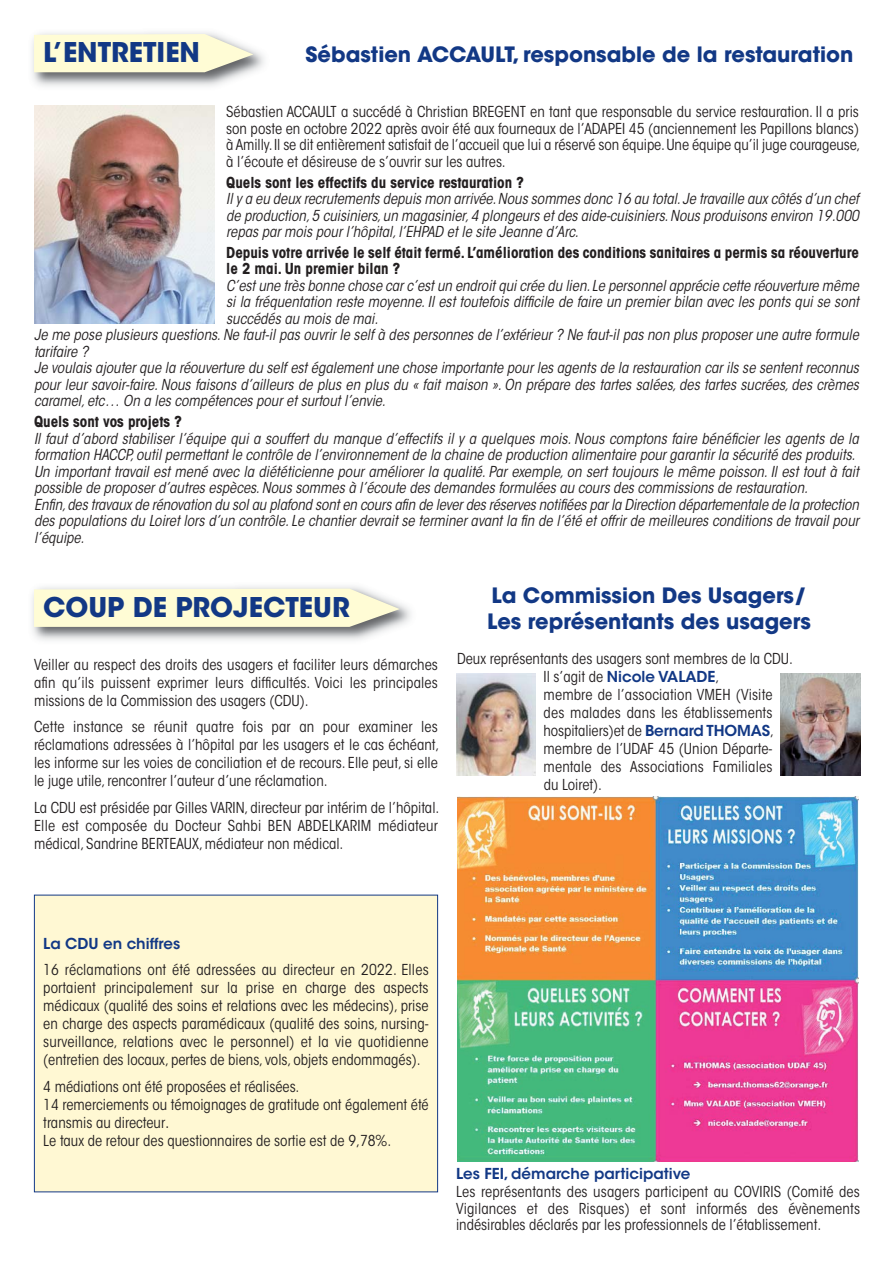
<style>
.page{position:relative;width:893px;height:1263px;background:#fff}
.page>*{position:absolute;margin:0;border:0;box-sizing:border-box;transform-origin:0 0}
.t1{font:700 27px "ITC Avant Garde Std";color:#123885}
.t2{font:700 21px/25.2px "ITC Avant Garde Std";color:#123885}
.t3{font:condensed 15px/18px "ITC Avant Garde Std";color:#231f20;text-align:justify}
.t4{font:italic condensed 15px/16.5px "ITC Avant Garde Std";color:#231f20;text-align:justify}
.t5{font:700 condensed 15px/16.5px "ITC Avant Garde Std";color:#231f20}
.t6{font:600 15px "ITC Avant Garde Std";color:#123885}
.s1{font-weight:600;font-stretch:normal;color:#123885}
.s2{font-stretch:normal}
</style>
<div class="page">
<img style="left:32px;top:32px;width:232px;height:55px">
<svg style="left:34px;top:34px;width:219px;height:38px;background:#f8f6d3"></svg>
<img style="left:32px;top:586px;width:379px;height:55px">
<svg style="left:34px;top:589px;width:366px;height:38px;background:#faf7d3"></svg>
<img style="left:34px;top:106px;width:180px;height:217px">
<img style="left:457px;top:797px;width:401px;height:364px">
<img style="left:456px;top:674px;width:80px;height:102px">
<img style="left:780px;top:674px;width:80px;height:102px">
<div style="left:35px;top:895px;width:402px;height:296px;background:#fff8d3"></div>
<div style="left:34px;top:895px;width:404px;height:297px;border:1px solid #123885"></div>
<h1 class="t1" style="left:43px;top:42px;width:159px">L’ENTRETIEN</h1>
<h2 class="t2" style="left:306px;top:45px;width:549px">Sébastien ACCAULT, responsable de la restauration</h2>
<p class="t3" style="left:226px;top:105px;width:636px;line-height:16.5px">Sébastien ACCAULT a succédé à Christian BREGENT en tant que responsable du service restauration. Il a pris son poste en octobre 2022 après avoir été aux fourneaux de l’ADAPEI 45 (anciennement les Papillons blancs) à Amilly. Il se dit entièrement satisfait de l’accueil que lui a réservé son équipe. Une équipe qu’il juge courageuse, à l’écoute et désireuse de s’ouvrir sur les autres.</p>
<p class="t5" style="left:226px;top:174px;width:299px">Quels sont les effectifs du service restauration ?</p>
<p class="t4" style="left:226px;top:192px;width:634px">Il y a eu deux recrutements depuis mon arrivée. Nous sommes donc 16 au total. Je travaille aux côtés d’un chef de production, 5 cuisiniers, un magasinier, 4 plongeurs et des aide-cuisiniers. Nous produisons environ 19.000 repas par mois pour l’hôpital, l’EHPAD et le site Jeanne d’Arc.</p>
<p class="t5" style="left:226px;top:244px;width:634px">Depuis votre arrivée le self était fermé. L’amélioration des conditions sanitaires a permis sa réouverture le 2 mai. Un premier bilan ?</p>
<p class="t4" style="left:226px;top:279px;width:634px">C’est une très bonne chose car c’est un endroit qui crée du lien. Le personnel apprécie cette réouverture même</p>
<p class="t4" style="left:226px;top:295px;width:634px">si la fréquentation reste moyenne. Il est toutefois difficile de faire un premier bilan avec les ponts qui se sont</p>
<p class="t4" style="left:226px;top:312px;width:154px">succédés au mois de mai.</p>
<p class="t4" style="left:34px;top:328px;width:826px">Je me pose plusieurs questions. Ne faut-il pas ouvrir le self à des personnes de l’extérieur ? Ne faut-il pas non plus proposer une autre formule</p>
<p class="t4" style="left:34px;top:345px;width:56px">tarifaire ?</p>
<p class="t4" style="left:34px;top:361px;width:826px">Je voulais ajouter que la réouverture du self est également une chose importante pour les agents de la restauration car ils se sentent reconnus</p>
<p class="t4" style="left:34px;top:378px;width:826px">pour leur savoir-faire. Nous faisons d’ailleurs de plus en plus du « fait maison ». On prépare des tartes salées, des tartes sucrées, des crèmes</p>
<p class="t4" style="left:34px;top:394px;width:353px">caramel, etc… On a les compétences pour et surtout l’envie.</p>
<p class="t5" style="left:34px;top:414px;width:149px">Quels sont vos projets ?</p>
<p class="t4" style="left:34px;top:431px;width:826px;text-align:left">Il faut d’abord stabiliser l’équipe qui a souffert du manque d’effectifs il y a quelques mois. Nous comptons faire bénéficier les agents de la formation HACCP, outil permettant le contrôle de l’environnement de la chaine de production alimentaire pour garantir la sécurité des produits.<br>Un important travail est mené avec la diététicienne pour améliorer la qualité. Par exemple, on sert toujours le même poisson. Il est tout à fait possible de proposer d’autres espèces. Nous sommes à l’écoute des demandes formulées au cours des commissions de restauration.<br>Enfin, des travaux de rénovation du sol au plafond sont en cours afin de lever des réserves notifiées par la Direction départementale de la protection des populations du Loiret lors d’un contrôle. Le chantier devrait se terminer avant la fin de l’été et offrir de meilleures conditions de travail pour l’équipe.</p>
<h1 class="t1" style="left:43px;top:597px;width:308px">COUP DE PROJECTEUR</h1>
<h2 class="t2" style="left:487px;top:586px;width:325px">La Commission Des Usagers/<br>Les représentants des usagers</h2>
<p class="t3" style="left:34px;top:657px;width:405px">Veiller au respect des droits des usagers et faciliter leurs démarches afin qu’ils puissent exprimer leurs difficultés. Voici les principales missions de la Commission des usagers (CDU).</p>
<p class="t3" style="left:34px;top:719px;width:407px">Cette instance se réunit quatre fois par an pour examiner les réclamations adressées à l’hôpital par les usagers et le cas échéant, les informe sur les voies de conciliation et de recours. Elle peut, si elle le juge utile, rencontrer l’auteur d’une réclamation.</p>
<p class="t3" style="left:34px;top:800px;width:407px">La CDU est présidée par Gilles VARIN, directeur par intérim de l’hôpital.<br>Elle est composée du Docteur Sahbi BEN ABDELKARIM médiateur médical, Sandrine BERTEAUX, médiateur non médical.</p>
<p class="t3" style="left:543px;top:651px;width:251px;text-align:left;text-indent:-86px">Deux représentants des usagers sont membres de la CDU.<br>Il s’agit de <span class="s1">Nicole VALADE</span>,<br>membre de l’association VMEH (Visite des malades dans les établissements hospitaliers)et de <span class="s1">Bernard THOMAS</span>, membre de l’UDAF 45 (Union Départe&shy;mentale des Associations Familiales<br>du Loiret).</p>
<p class="t6" style="left:43px;top:935px;width:138px">La CDU en chiffres</p>
<p class="t3" style="left:43px;top:962px;width:387px">16 réclamations ont été adressées au directeur en 2022. Elles portaient principalement sur la prise en charge des aspects médicaux (qualité des soins et relations avec les médecins), prise en charge des aspects paramédicaux (qualité des soins, nursing&shy;surveillance, relations avec le personnel) et la vie quotidienne (entretien des locaux, pertes de biens, vols, objets endommagés).</p>
<p class="t3" style="left:43px;top:1079px;width:387px;text-align:left">4 médiations ont été proposées et réalisées.<br>14 remerciements ou témoignages de gratitude ont également été transmis au directeur<span class="s2">.<br></span>Le taux de retour des questionnaires de sortie est de 9,78%.</p>
<p class="t6" style="left:456px;top:1165px;width:236px">Les FEI, démarche participative</p>
<p class="t3" style="left:456px;top:1185px;width:406px;line-height:16.5px">Les représentants des usagers participent au COVIRIS (Comité des Vigilances et des Risques) et sont informés des évènements indésirables déclarés par les professionnels de l’établissement.</p>
</div>
